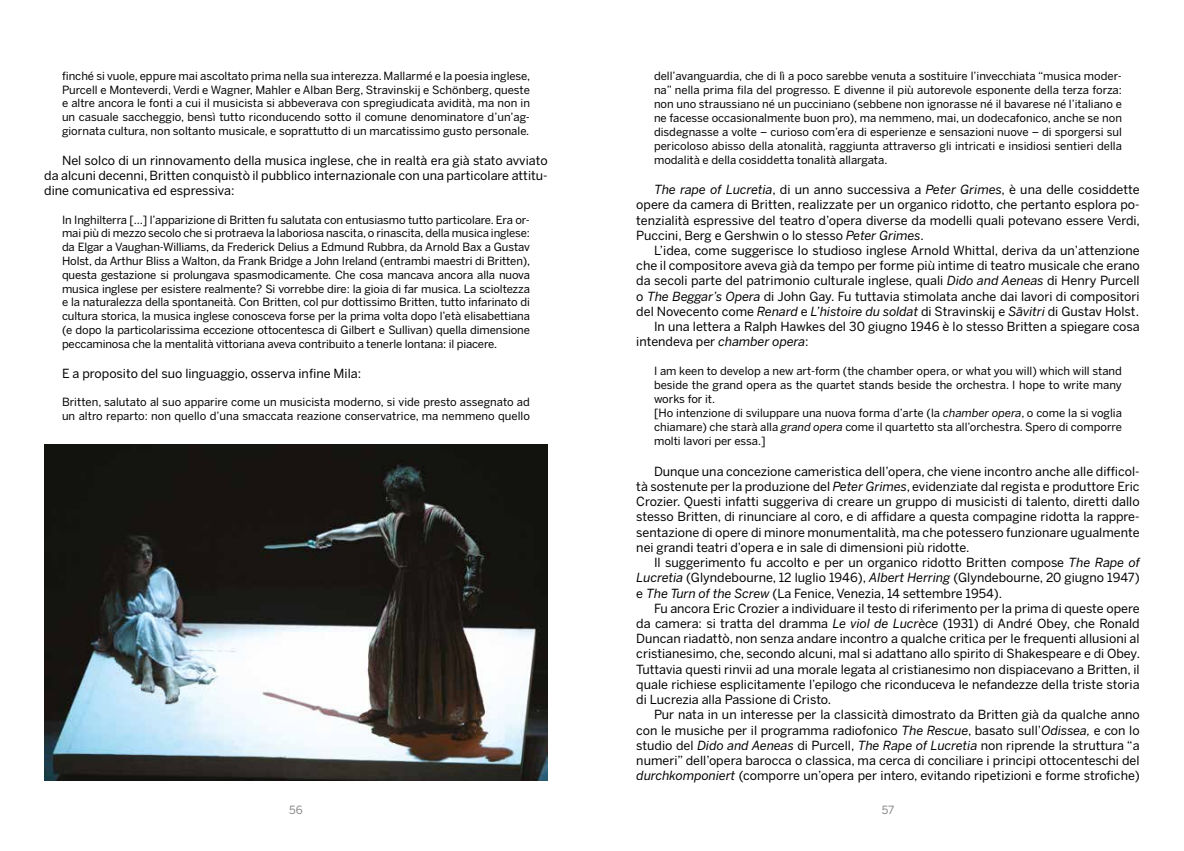
<style>
.page{position:relative;width:1184px;height:851px;background:#fff}
.page>*{position:absolute;margin:0;border:0;box-sizing:border-box;transform-origin:0 0}
.t1{font:12.5px/15.2px "Benton Sans";color:#000;text-align:justify}
.t2{font:11.25px/13.8px "Benton Sans";color:#000;text-align:justify}
.t3{font:11.25px "Benton Sans";color:#878787}
.s1{font-style:italic}
</style>
<div class="page">
<img style="left:44px;top:444px;width:503px;height:336px">
<p class="t2" style="left:62px;top:69px;width:470px">finché si vuole, eppure mai ascoltato prima nella sua interezza. Mallarmé e la poesia inglese, Purcell e Monteverdi, Verdi e Wagner, Mahler e Alban Berg, Stravinskij e Schönberg, queste e altre ancora le fonti a cui il musicista si abbeverava con spregiudicata avidità, ma non in un casuale saccheggio, bensì tutto riconducendo sotto il comune denominatore d’un’ag&shy;giornata cultura, non soltanto musicale, e soprattutto di un marcatissimo gusto personale.</p>
<p class="t1" style="left:44px;top:153px;width:505px;text-indent:18px">Nel solco di un rinnovamento della musica inglese, che in realtà era già stato avviato da alcuni decenni, Britten conquistò il pubblico internazionale con una particolare attitu&shy;dine comunicativa ed espressiva:</p>
<p class="t2" style="left:62px;top:212px;width:470px">In Inghilterra […] l’apparizione di Britten fu salutata con entusiasmo tutto particolare. Era or&shy;mai più di mezzo secolo che si protraeva la laboriosa nascita, o rinascita, della musica inglese: da Elgar a Vaughan-Williams, da Frederick Delius a Edmund Rubbra, da Arnold Bax a Gustav Holst, da Arthur Bliss a Walton, da Frank Bridge a John Ireland (entrambi maestri di Britten), questa gestazione si prolungava spasmodicamente. Che cosa mancava ancora alla nuova musica inglese per esistere realmente? Si vorrebbe dire: la gioia di far musica. La scioltezza e la naturalezza della spontaneità. Con Britten, col pur dottissimo Britten, tutto infarinato di cultura storica, la musica inglese conosceva forse per la prima volta dopo l’età elisabettiana (e dopo la particolarissima eccezione ottocentesca di Gilbert e Sullivan) quella dimensione peccaminosa che la mentalità vittoriana aveva contribuito a tenerle lontana: il piacere.</p>
<p class="t1" style="left:62px;top:365px;width:301px">E a proposito del suo linguaggio, osserva infine Mila:</p>
<p class="t2" style="left:62px;top:395px;width:469px">Britten, salutato al suo apparire come un musicista moderno, si vide presto assegnato ad un altro reparto: non quello d’una smaccata reazione conservatrice, ma nemmeno quello</p>
<p class="t2" style="left:654px;top:69px;width:469px">dell’avanguardia, che di lì a poco sarebbe venuta a sostituire l’invecchiata “musica moder&shy;na” nella prima fila del progresso. E divenne il più autorevole esponente della terza forza: non uno straussiano né un pucciniano (sebbene non ignorasse né il bavarese né l’italiano e ne facesse occasionalmente buon pro), ma nemmeno, mai, un dodecafonico, anche se non disdegnasse a volte – curioso com’era di esperienze e sensazioni nuove – di sporgersi sul pericoloso abisso della atonalità, raggiunta attraverso gli intricati e insidiosi sentieri della modalità e della cosiddetta tonalità allargata.</p>
<p class="t1" style="left:636px;top:182px;width:505px;text-indent:18px"><span class="s1">The rape of Lucretia</span>, di un anno successiva a <span class="s1">Peter Grimes</span>, è una delle cosiddette opere da camera di Britten, realizzate per un organico ridotto, che pertanto esplora po&shy;tenzialità espressive del teatro d’opera diverse da modelli quali potevano essere Verdi, Puccini, Berg e Gershwin o lo stesso <span class="s1">Peter Grimes</span>.</p>
<p class="t1" style="left:654px;top:242px;width:487px">L’idea, come suggerisce lo studioso inglese Arnold Whittal, deriva da un’attenzione</p>
<p class="t1" style="left:636px;top:258px;width:505px">che il compositore aveva già da tempo per forme più intime di teatro musicale che erano</p>
<p class="t1" style="left:636px;top:273px;width:505px">da secoli parte del patrimonio culturale inglese, quali <span class="s1">Dido and Aeneas</span> di Henry Purcell</p>
<p class="t1" style="left:636px;top:288px;width:505px">o <span class="s1">The Beggar’s Opera</span> di John Gay. Fu tuttavia stimolata anche dai lavori di compositori</p>
<p class="t1" style="left:636px;top:303px;width:504px">del Novecento come <span class="s1">Renard</span> e <span class="s1">L’histoire du soldat</span> di Stravinskij e <span class="s1">Sa¯vitri</span> di Gustav Holst.</p>
<p class="t1" style="left:654px;top:319px;width:487px">In una lettera a Ralph Hawkes del 30 giugno 1946 è lo stesso Britten a spiegare cosa</p>
<p class="t1" style="left:636px;top:334px;width:174px">intendeva per <span class="s1">chamber opera</span>:</p>
<p class="t2" style="left:654px;top:364px;width:469px;text-align:left">I am keen to develop a new art-form (the chamber opera, or what you will) which will stand beside the grand opera as the quartet stands beside the orchestra. I hope to write many works for it.<br>[Ho intenzione di sviluppare una nuova forma d’arte (la <span class="s1">chamber opera</span>, o come la si voglia chiamare) che starà alla <span class="s1">grand opera</span> come il quartetto sta all’orchestra. Spero di comporre molti lavori per essa.]</p>
<p class="t1" style="left:636px;top:463px;width:505px;text-indent:18px">Dunque una concezione cameristica dell’opera, che viene incontro anche alle difficol&shy;tà sostenute per la produzione del <span class="s1">Peter Grimes</span>, evidenziate dal regista e produttore Eric Crozier. Questi infatti suggeriva di creare un gruppo di musicisti di talento, diretti dallo stesso Britten, di rinunciare al coro, e di affidare a questa compagine ridotta la rappre&shy;sentazione di opere di minore monumentalità, ma che potessero funzionare ugualmente nei grandi teatri d’opera e in sale di dimensioni più ridotte.</p>
<p class="t1" style="left:636px;top:554px;width:505px;text-indent:18px">Il suggerimento fu accolto e per un organico ridotto Britten compose <span class="s1">The Rape of Lucretia</span> (Glyndebourne, 12 luglio 1946), <span class="s1">Albert Herring</span> (Glyndebourne, 20 giugno 1947) e <span class="s1">The Turn of the Screw</span> (La Fenice, Venezia, 14 settembre 1954).</p>
<p class="t1" style="left:636px;top:600px;width:505px;text-indent:18px">Fu ancora Eric Crozier a individuare il testo di riferimento per la prima di queste opere da camera: si tratta del dramma <span class="s1">Le viol de Lucrèce</span> (1931) di André Obey, che Ronald Duncan riadattò, non senza andare incontro a qualche critica per le frequenti allusioni al cristianesimo, che, secondo alcuni, mal si adattano allo spirito di Shakespeare e di Obey.<br>Tuttavia questi rinvii ad una morale legata al cristianesimo non dispiacevano a Britten, il quale richiese esplicitamente l’epilogo che riconduceva le nefandezze della triste storia di Lucrezia alla Passione di Cristo.</p>
<p class="t1" style="left:636px;top:706px;width:505px;text-indent:18px">Pur nata in un interesse per la classicità dimostrato da Britten già da qualche anno con le musiche per il programma radiofonico <span class="s1">The Rescue</span>, basato sull’<span class="s1">Odissea,</span> e con lo studio del <span class="s1">Dido and Aeneas</span> di Purcell, <span class="s1">The Rape of Lucretia</span> non riprende la struttura “a numeri” dell’opera barocca o classica, ma cerca di conciliare i principi ottocenteschi del <span class="s1">durchkomponiert</span> (comporre un’opera per intero, evitando ripetizioni e forme strofiche)</p>
<p class="t3" style="left:289px;top:803px;width:15px">56</p>
<p class="t3" style="left:881px;top:803px;width:14px">57</p>
</div>
